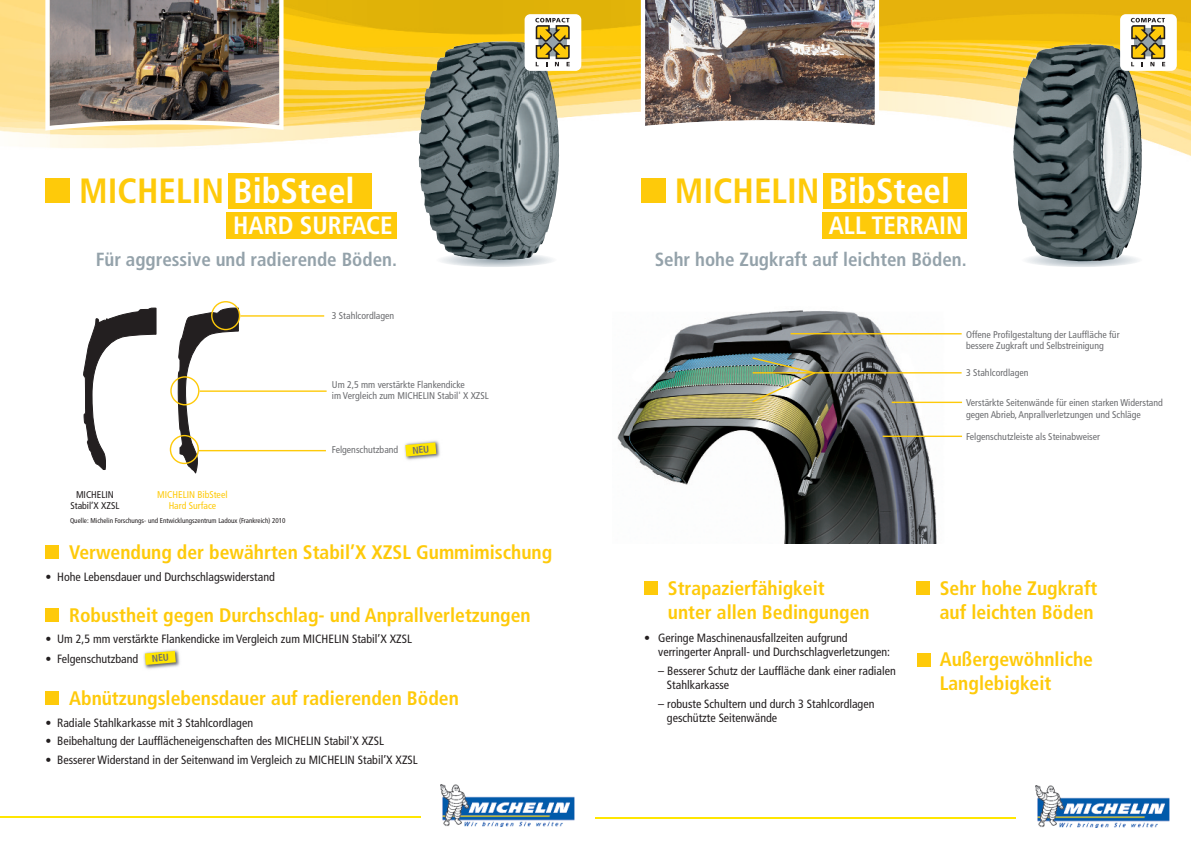
<style>
.page{position:relative;width:1191px;height:842px;background:#fff}
.page>*{position:absolute;margin:0;border:0;box-sizing:border-box;transform-origin:0 0}
.t1{font:700 condensed 35.1px "Frutiger";color:#feca0a}
.t2{font:700 condensed 25.1px "Frutiger";color:#fff}
.t3{font:700 condensed 19.6px/23.8px "Frutiger";color:#feca0a}
.t4{font:700 condensed 19px "Frutiger";color:#94a2aa}
.t5{font:condensed 12px/14.4px "Frutiger";color:#231f20}
.t6{font:condensed 9.8px/11.8px "Frutiger";color:#6c6d70}
.t7{font:condensed 9.8px/11.8px "Frutiger";color:#feca0a;text-align:center}
.t8{font:condensed 9.8px/11.8px "Frutiger";color:#231f20;text-align:center}
.t9{font:condensed 7px "Frutiger";color:#231f20}
.s1{color:#fff}
</style>
<div class="page">
<svg style="left:436px;top:252px;width:121px;height:15px"></svg>
<svg style="left:1021px;top:252px;width:121px;height:15px"></svg>
<img style="left:0;top:0;width:1191px;height:171px">
<img style="left:45px;top:0;width:238px;height:131px">
<img style="left:641px;top:0;width:238px;height:131px">
<img style="left:1017px;top:44px;width:124px;height:217px">
<div style="left:227px;top:212px;width:170px;height:27px;background:#feca0a"></div>
<div style="left:228px;top:173px;width:143px;height:36px;background:#feca0a"></div>
<div style="left:45px;top:178px;width:25px;height:25px;background:#feca0a"></div>
<img style="left:422px;top:41px;width:137px;height:219px">
<div style="left:1120px;top:14px;width:56px;height:57px;background:#fff;border-radius:6px"></div>
<svg style="left:1130px;top:18px;width:35px;height:48px"></svg>
<div style="left:524px;top:14px;width:57px;height:57px;background:#fff;border-radius:6px"></div>
<svg style="left:535px;top:18px;width:35px;height:48px"></svg>
<div style="left:45px;top:692px;width:14px;height:13px;background:#feca0a"></div>
<div style="left:45px;top:608px;width:14px;height:14px;background:#feca0a"></div>
<div style="left:45px;top:546px;width:14px;height:13px;background:#feca0a"></div>
<hr style="left:200px;top:390px;width:126px;height:2px;background:#feca0a">
<svg style="left:83px;top:308px;width:73px;height:162px"></svg>
<hr style="left:240px;top:315px;width:84px;height:2px;background:#feca0a">
<svg style="left:170px;top:301px;width:70px;height:172px"></svg>
<hr style="left:199px;top:450px;width:127px;height:1px;background:#feca0a">
<img style="left:404px;top:440px;width:36px;height:20px">
<img style="left:143px;top:649px;width:37px;height:20px">
<div style="left:644px;top:582px;width:13px;height:13px;background:#feca0a"></div>
<div style="left:916px;top:582px;width:13px;height:13px;background:#feca0a"></div>
<img style="left:617px;top:310px;width:334px;height:234px">
<hr style="left:790px;top:333px;width:171px;height:1px;background:#feca0a">
<hr style="left:891px;top:402px;width:71px;height:1px;background:#feca0a">
<img style="left:750px;top:356px;width:66px;height:48px">
<hr style="left:882px;top:436px;width:80px;height:1px;background:#feca0a">
<hr style="left:752px;top:372px;width:209px;height:1px;background:#feca0a">
<div style="left:822px;top:212px;width:145px;height:27px;background:#feca0a"></div>
<div style="left:823px;top:173px;width:144px;height:36px;background:#feca0a"></div>
<div style="left:641px;top:178px;width:24px;height:25px;background:#feca0a"></div>
<img style="left:1035px;top:785px;width:134px;height:42px">
<hr style="left:595px;top:817px;width:421px;height:1px;background:#ffe601">
<img style="left:440px;top:785px;width:134px;height:42px">
<hr style="left:0;top:816px;width:420px;height:2px;background:#ffe601">
<div style="left:917px;top:653px;width:13px;height:13px;background:#feca0a"></div>
<svg style="left:405px;top:442px;width:31px;height:14px"></svg>
<svg style="left:145px;top:651px;width:31px;height:14px"></svg>
<h1 class="t1" style="left:79px;top:176px;width:277px">MICHELIN <span class="s1">BibSteel</span></h1>
<h2 class="t2" style="left:233px;top:216px;width:161px">HARD SURFACE</h2>
<h3 class="t4" style="left:96px;top:252px;width:303px">Für aggressive und radierende Böden.</h3>
<p class="t6" style="left:332px;top:311px;width:64px">3 Stahlcordlagen</p>
<p class="t6" style="left:332px;top:379px;width:158px">Um 2,5 mm verstärkte Flankendicke<br>im Vergleich zum MICHELIN Stabil' X XZSL</p>
<p class="t8" style="left:70px;top:489px;width:50px">MICHELIN<br>Stabil’X XZSL</p>
<p class="t7" style="left:157px;top:489px;width:72px">MICHELIN BibSteel<br>Hard Surface</p>
<p class="t9" style="left:70px;top:518px;width:217px">Quelle: Michelin Forschungs- und Entwicklungszentrum Ladoux (Frankreich) 2010</p>
<p class="t6" style="left:332px;top:445px;width:68px">Felgenschutzband</p>
<h3 class="t3" style="left:69px;top:542px;width:484px">Verwendung der bewährten Stabil’X XZSL Gummimischung</h3>
<p class="t5" style="left:45px;top:570px;width:231px">• Hohe Lebensdauer und Durchschlagswiderstand</p>
<h3 class="t3" style="left:69px;top:604px;width:463px">Robustheit gegen Durchschlag- und Anprallverletzungen</h3>
<p class="t5" style="left:45px;top:633px;width:368px">• Um 2,5 mm verstärkte Flankendicke im Vergleich zum MICHELIN Stabil’X XZSL</p>
<p class="t5" style="left:45px;top:653px;width:95px">• Felgenschutzband</p>
<h3 class="t3" style="left:69px;top:688px;width:391px">Abnützungslebensdauer auf radierenden Böden</h3>
<p class="t5" style="left:45px;top:716px;width:209px">• Radiale Stahlkarkasse mit 3 Stahlcordlagen</p>
<p class="t5" style="left:45px;top:735px;width:340px">• Beibehaltung der Laufflächeneigenschaften des MICHELIN Stabil'X XZSL</p>
<p class="t5" style="left:45px;top:753px;width:374px">• Besserer Widerstand in der Seitenwand im Vergleich zu MICHELIN Stabil’X XZSL</p>
<h1 class="t1" style="left:675px;top:176px;width:277px">MICHELIN <span class="s1">BibSteel</span></h1>
<h2 class="t2" style="left:828px;top:216px;width:135px">ALL TERRAIN</h2>
<h3 class="t4" style="left:655px;top:252px;width:313px">Sehr hohe Zugkraft auf leichten Böden.</h3>
<p class="t6" style="left:966px;top:329px;width:155px">Offene Profilgestaltung der Lauffläche für bessere Zugkraft und Selbstreinigung</p>
<p class="t6" style="left:966px;top:367px;width:64px">3 Stahlcordlagen</p>
<p class="t6" style="left:966px;top:397px;width:198px">Verstärkte Seitenwände für einen starken Widerstand gegen Abrieb, Anprallverletzungen und Schläge</p>
<p class="t6" style="left:966px;top:431px;width:136px">Felgenschutzleiste als Steinabweiser</p>
<h3 class="t3" style="left:668px;top:578px;width:203px">Strapazierfähigkeit unter allen Bedingungen</h3>
<p class="t5" style="left:658px;top:632px;width:233px;text-indent:-14px">• Geringe Maschinenausfallzeiten aufgrund verringerter Anprall- und Durchschlagverletzungen:</p>
<p class="t5" style="left:667px;top:664px;width:230px;text-indent:-9px">– Besserer Schutz der Lauffläche dank einer radialen<br>Stahlkarkasse</p>
<p class="t5" style="left:667px;top:697px;width:209px;text-indent:-9px">– robuste Schultern und durch 3 Stahlcordlagen geschützte Seitenwände</p>
<h3 class="t3" style="left:939px;top:578px;width:159px">Sehr hohe Zugkraft auf leichten Böden</h3>
<h3 class="t3" style="left:939px;top:649px;width:155px">Außergewöhnliche<br>Langlebigkeit</h3>
</div>
